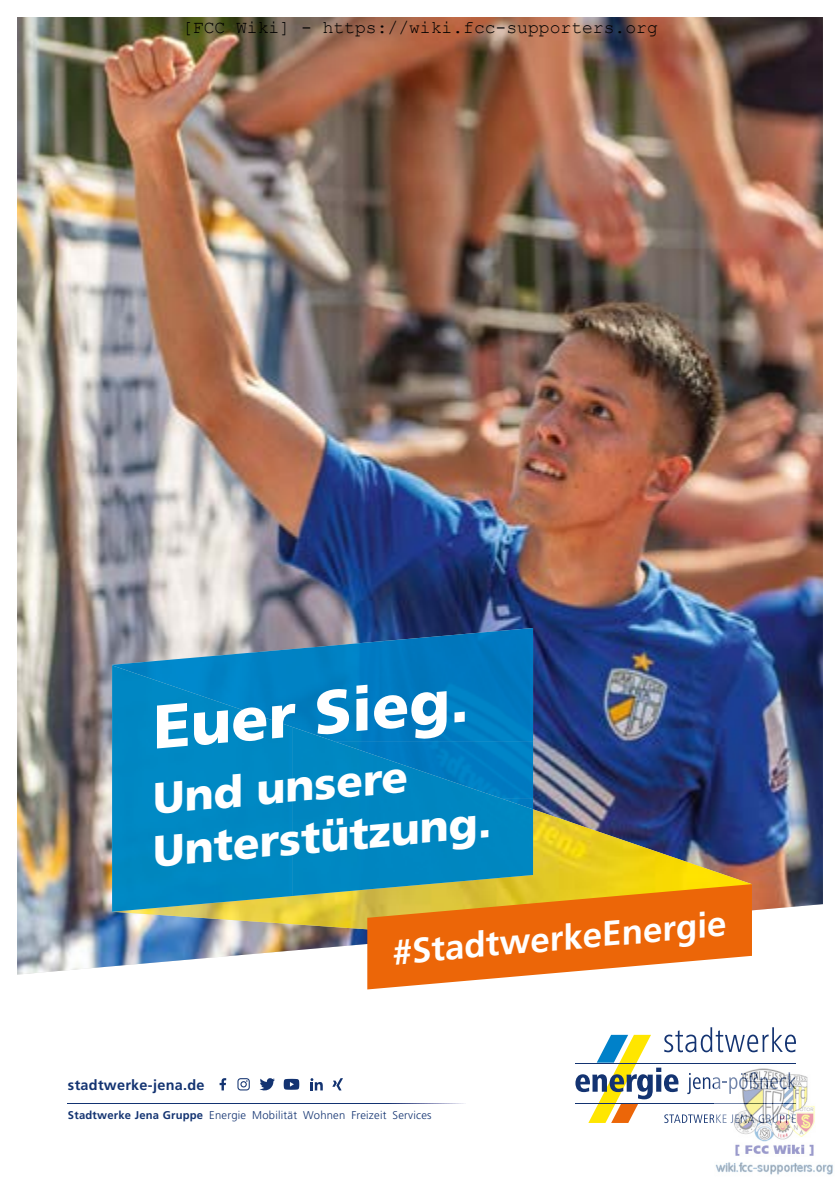
<style>
.page{position:relative;width:840px;height:1191px;background:#fff}
.page>*{position:absolute;margin:0;border:0;box-sizing:border-box;transform-origin:0 0}
.t1{font:900 61.2px "Frutiger LT Pro";color:#fff}
.t2{font:900 43.8px/52.4px "Frutiger LT Pro";color:#fff}
.t3{font:700 35px "Frutiger LT Pro";color:#fff}
.t4{font:18px "Courier New";color:#000}
.t5{font:700 14.4px "Frutiger LT Pro";letter-spacing:.02em;color:#133371}
.t6{font:300 11.2px "Frutiger LT Pro";letter-spacing:.02em;color:#133371}
.s1{font-weight:700}
</style>
<div class="page">
<img style="left:17px;top:17px;width:805px;height:957px">
<img style="left:496px;top:809px;width:255px;height:75px">
<img style="left:112px;top:880px;width:384px;height:55px">
<svg style="left:367px;top:884px;width:384px;height:105px;fill:#ec6608"></svg>
<img style="left:112px;top:628px;width:420px;height:113px">
<div style="left:473px;top:741px;width:59px;height:47px;background:#007dc2"></div>
<img style="left:112px;top:665px;width:180px;height:246px">
<img style="left:292px;top:727px;width:181px;height:169px">
<img style="left:472px;top:788px;width:60px;height:92px">
<svg style="left:310px;top:1078px;width:12px;height:12px"></svg>
<svg style="left:237px;top:1078px;width:12px;height:12px"></svg>
<svg style="left:219px;top:1078px;width:7px;height:12px"></svg>
<svg style="left:332px;top:1078px;width:10px;height:12px"></svg>
<svg style="left:259px;top:1078px;width:16px;height:13px"></svg>
<svg style="left:283px;top:1078px;width:16px;height:11px"></svg>
<svg style="left:575px;top:1027px;width:220px;height:96px"></svg>
<hr style="left:575px;top:1103px;width:220px;height:1px;background:#133371">
<hr style="left:575px;top:1062px;width:220px;height:1px;background:#133371">
<svg style="left:68px;top:1103px;width:396px;height:1px"></svg>
<img style="left:713px;top:1065px;width:120px;height:110px">
<h3 class="t4" style="left:182px;top:17px;width:477px">[FCC Wiki] - https://wiki.fcc-supporters.org</h3>
<h1 class="t1" style="left:148px;top:690px;width:318px;rotate:-5deg">Euer Sieg.</h1>
<h2 class="t2" style="left:145px;top:773px;width:340px;rotate:-5deg">Und unsere<br>Unterstützung.</h2>
<p class="t5" style="left:68px;top:1076px;width:138px">stadtwerke-jena.de</p>
<h3 class="t3" style="left:390px;top:931px;width:336px;rotate:-5deg">#StadtwerkeEnergie</h3>
<p class="t6" style="left:68px;top:1108px;width:365px"><span class="s1">Stadtwerke Jena Gruppe</span> Energie Mobilität Wohnen Freizeit Services</p>
</div>
